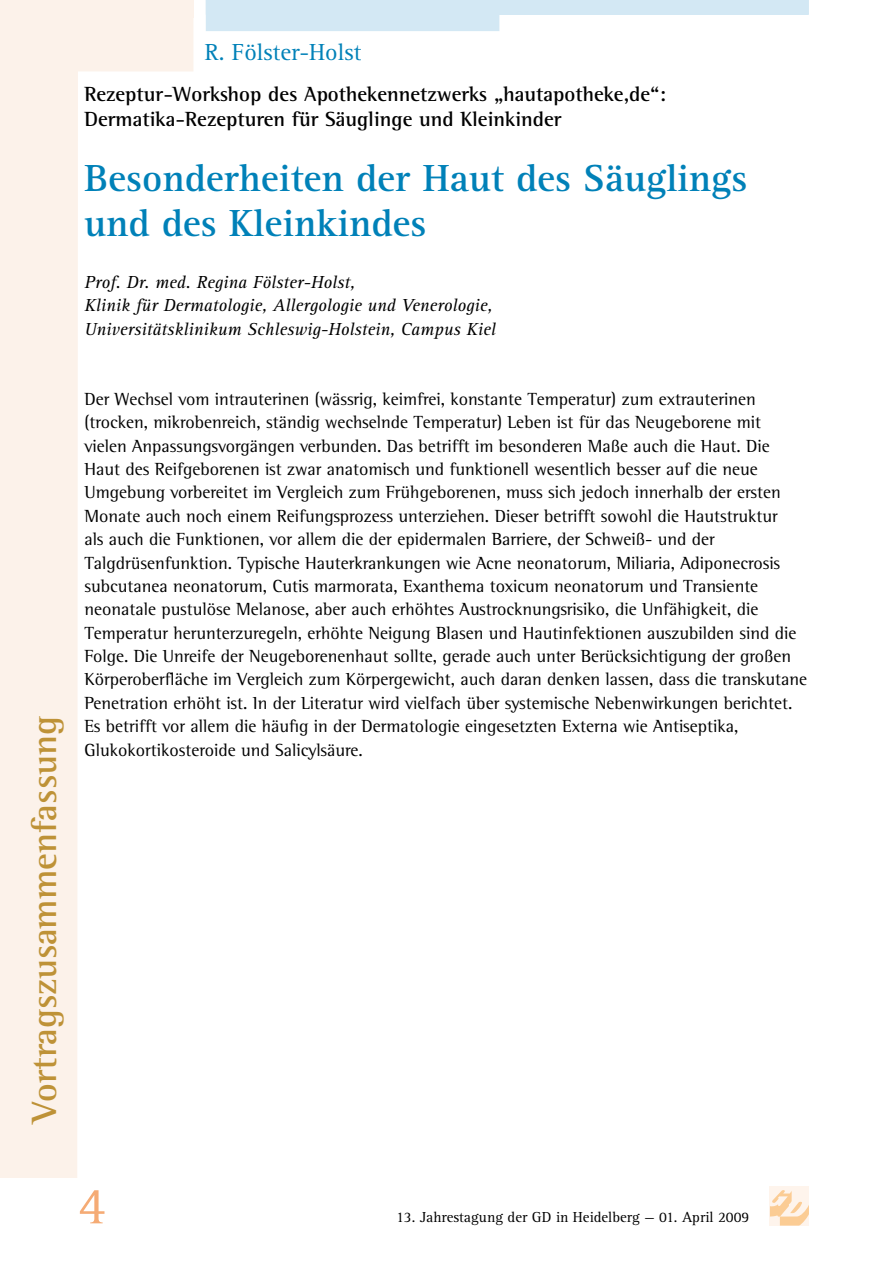
<style>
.page{position:relative;width:893px;height:1263px;background:#fff}
.page>*{position:absolute;margin:0;border:0;box-sizing:border-box;transform-origin:0 0}
.t1{font:54px "Agfa Rotis Serif";color:#f5ab75}
.t2{font:700 39px/45px "Agfa Rotis Serif";color:#0081b8}
.t3{font:700 36px "Agfa Rotis Semi Serif";color:#be9237}
.t4{font:24px "Agfa Rotis Serif";color:#0081b8}
.t5{font:700 21px/25.2px "Agfa Rotis Semi Serif";color:#000}
.t6{font:18px/23.4px "Agfa Rotis Semi Serif";color:#000}
.t7{font:italic 18px/23.4px "Agfa Rotis Serif";color:#000}
.t8{font:15px "Agfa Rotis Serif";color:#000}
</style>
<div class="page">
<div style="left:770px;top:1186px;width:39px;height:39px;background:#fef4ec"></div>
<svg style="left:770px;top:1190px;width:39px;height:35px"></svg>
<svg style="left:0;top:0;width:194px;height:1178px"></svg>
<div style="left:0;top:0;width:193px;height:17px;background:#fcf2ea"></div>
<svg style="left:206px;top:0;width:603px;height:31px"></svg>
<h3 class="t4" style="left:205px;top:38px;width:158px">R. Fölster-Holst</h3>
<p class="t5" style="left:84px;top:81px;width:583px">Rezeptur-Workshop des Apothekennetzwerks „hautapotheke,de“:<br>Dermatika-Rezepturen für Säuglinge und Kleinkinder</p>
<h2 class="t2" style="left:84px;top:156px;width:664px">Besonderheiten der Haut des Säuglings und des Kleinkindes</h2>
<p class="t7" style="left:84px;top:271px;width:413px">Prof. Dr. med. Regina Fölster-Holst,<br>Klinik für Dermatologie, Allergologie und Venerologie,<br>Universitätsklinikum Schleswig-Holstein, Campus Kiel</p>
<h3 class="t3" style="left:23px;top:1123px;width:409px;rotate:-90deg">Vortragszusammenfassung</h3>
<p class="t6" style="left:84px;top:387px;width:724px">Der Wechsel vom intrauterinen (wässrig, keimfrei, konstante Temperatur) zum extrauterinen (trocken, mikrobenreich, ständig wechselnde Temperatur) Leben ist für das Neugeborene mit vielen Anpassungsvorgängen verbunden. Das betrifft im besonderen Maße auch die Haut. Die Haut des Reifgeborenen ist zwar anatomisch und funktionell wesentlich besser auf die neue Umgebung vorbereitet im Vergleich zum Frühgeborenen, muss sich jedoch innerhalb der ersten Monate auch noch einem Reifungsprozess unterziehen. Dieser betrifft sowohl die Hautstruktur<br>als auch die Funktionen, vor allem die der epidermalen Barriere, der Schweiß- und der Talgdrüsenfunktion. Typische Hauterkrankungen wie Acne neonatorum, Miliaria, Adiponecrosis subcutanea neonatorum, Cutis marmorata, Exanthema toxicum neonatorum und Transiente neonatale pustulöse Melanose, aber auch erhöhtes Austrocknungsrisiko, die Unfähigkeit, die Temperatur herunterzuregeln, erhöhte Neigung Blasen und Hautinfektionen auszubilden sind die Folge. Die Unreife der Neugeborenenhaut sollte, gerade auch unter Berücksichtigung der großen Körperoberfläche im Vergleich zum Körpergewicht, auch daran denken lassen, dass die transkutane Penetration erhöht ist. In der Literatur wird vielfach über systemische Nebenwirkungen berichtet.<br>Es betrifft vor allem die häufig in der Dermatologie eingesetzten Externa wie Antiseptika, Glukokortikosteroide und Salicylsäure.</p>
<h1 class="t1" style="left:78px;top:1175px;width:30px">4</h1>
<p class="t8" style="left:396px;top:1208px;width:355px">13. Jahrestagung der GD in Heidelberg — 01. April 2009</p>
</div>
